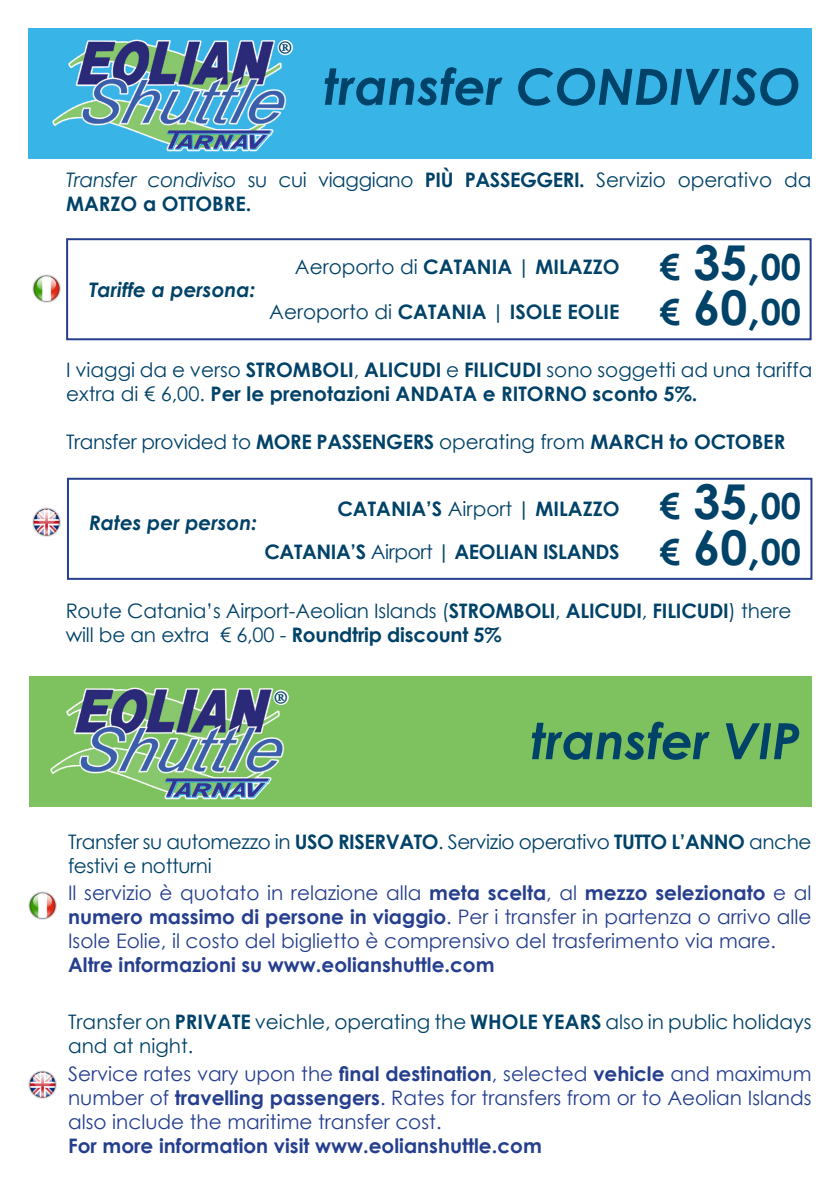
<style>
.page{position:relative;width:840px;height:1191px;background:#fff}
.page>*{position:absolute;margin:0;border:0;box-sizing:border-box;transform-origin:0 0}
.t1{font:italic 700 50px "Century Gothic";color:#004268}
.t2{font:48px "Minion Pro";color:#004268}
.t3{font:700 36px "Century Gothic";color:#004268}
.t4{font:20px/24px "Century Gothic";letter-spacing:-.01em;color:#004268}
.t5{font:20px/24px "Century Gothic";color:#253f8e;text-align:justify}
.t6{font:700 20px/24px "Century Gothic";color:#004268}
.t7{font:700 20px "Century Gothic";color:#253f8e}
.t8{font:700 20px "Century Gothic";letter-spacing:-.02em;color:#004268}
.t9{font:italic 700 20px "Century Gothic";color:#004268}
.s1{font-style:italic}
.s2{font-weight:700}
.s3{font-size:48px}
.s4{font-weight:400}
</style>
<div class="page">
<div style="left:28px;top:28px;width:783px;height:131px;background:#39b4e7"></div>
<img style="left:52px;top:39px;width:235px;height:113px">
<img style="left:32px;top:274px;width:28px;height:28px">
<img style="left:32px;top:508px;width:28px;height:28px">
<div style="left:29px;top:676px;width:782px;height:130px;background:#7ec15f"></div>
<img style="left:50px;top:687px;width:234px;height:113px">
<img style="left:28px;top:891px;width:29px;height:28px">
<img style="left:28px;top:1070px;width:29px;height:28px">
<div style="left:66px;top:238px;width:745px;height:102px;border:2px solid #253f8e"></div>
<div style="left:67px;top:478px;width:745px;height:102px;border:2px solid #253f8e"></div>
<svg style="left:276px;top:39px;width:17px;height:18px"></svg>
<svg style="left:272px;top:688px;width:17px;height:18px"></svg>
<p class="t2" style="left:277px;top:26px;width:17px">®</p>
<p class="t1" style="left:323px;top:49px;width:477px">transfer CONDIVISO</p>
<p class="t4" style="left:66px;top:167px;width:746px"><span class="s1">Transfer condiviso</span> su cui viaggiano <span class="s2">PIÙ PASSEGGERI.</span> Servizio operativo da<br><span class="s2">MARZO a OTTOBRE.</span></p>
<p class="t3" style="left:659px;top:239px;width:143px">€ <span class="s3">35,</span>00</p>
<p class="t6" style="left:295px;top:254px;width:326px"><span class="s4">Aeroporto di</span> CATANIA | MILAZZO</p>
<p class="t9" style="left:89px;top:274px;width:167px">Tariffe a persona:</p>
<p class="t3" style="left:659px;top:285px;width:143px">€ <span class="s3">60,</span>00</p>
<p class="t6" style="left:66px;top:356px;width:747px"><span class="s4">I viaggi da e verso</span> STROMBOLI<span class="s4">,</span> ALICUDI <span class="s4">e</span> FILICUDI <span class="s4">sono soggetti ad una tariffa extra di € 6,00.</span> Per le prenotazioni ANDATA e RITORNO sconto 5%.</p>
<p class="t4" style="left:66px;top:429px;width:720px">Transfer provided to <span class="s2">MORE PASSENGERS</span> operating from <span class="s2">MARCH to OCTOBER</span></p>
<p class="t6" style="left:269px;top:299px;width:351px"><span class="s4">Aeroporto di</span> CATANIA | ISOLE EOLIE</p>
<p class="t3" style="left:659px;top:479px;width:143px">€ <span class="s3">35,</span>00</p>
<p class="t6" style="left:337px;top:496px;width:283px">CATANIA’S <span class="s4">Airport</span> | MILAZZO</p>
<p class="t9" style="left:89px;top:507px;width:169px">Rates per person:</p>
<p class="t3" style="left:659px;top:524px;width:143px">€ <span class="s3">60,</span>00</p>
<p class="t4" style="left:66px;top:598px;width:726px">Route Catania’s Airport-Aeolian Islands (<span class="s2">STROMBOLI</span>, <span class="s2">ALICUDI</span>, <span class="s2">FILICUDI</span>) there will be an extra € 6,00 - <span class="s2">Roundtrip discount 5%</span></p>
<p class="t8" style="left:264px;top:536px;width:356px">CATANIA’S <span class="s4">Airport</span> | AEOLIAN ISLANDS</p>
<p class="t2" style="left:273px;top:675px;width:17px">®</p>
<p class="t1" style="left:530px;top:703px;width:270px">transfer VIP</p>
<p class="t4" style="left:68px;top:829px;width:744px">Transfer su automezzo in <span class="s2">USO RISERVATO</span>. Servizio operativo <span class="s2">TUTTO L’ANNO</span> anche festivi e notturni</p>
<p class="t5" style="left:68px;top:880px;width:744px">Il servizio è quotato in relazione alla <span class="s2">meta scelta</span>, al <span class="s2">mezzo selezionato</span> e al <span class="s2">numero massimo di persone in viaggio</span>. Per i transfer in partenza o arrivo alle Isole Eolie, il costo del biglietto è comprensivo del trasferimento via mare.</p>
<p class="t7" style="left:68px;top:949px;width:427px">Altre informazioni su www.eolianshuttle.com</p>
<p class="t4" style="left:68px;top:1009px;width:744px">Transfer on <span class="s2">PRIVATE</span> veichle, operating the <span class="s2">WHOLE YEARS</span> also in public holidays and at night.</p>
<p class="t5" style="left:68px;top:1061px;width:744px">Service rates vary upon the <span class="s2">final destination</span>, selected <span class="s2">vehicle</span> and maximum number of <span class="s2">travelling passengers</span>. Rates for transfers from or to Aeolian Islands also include the maritime transfer cost.</p>
<p class="t7" style="left:68px;top:1130px;width:475px">For more information visit www.eolianshuttle.com</p>
</div>
